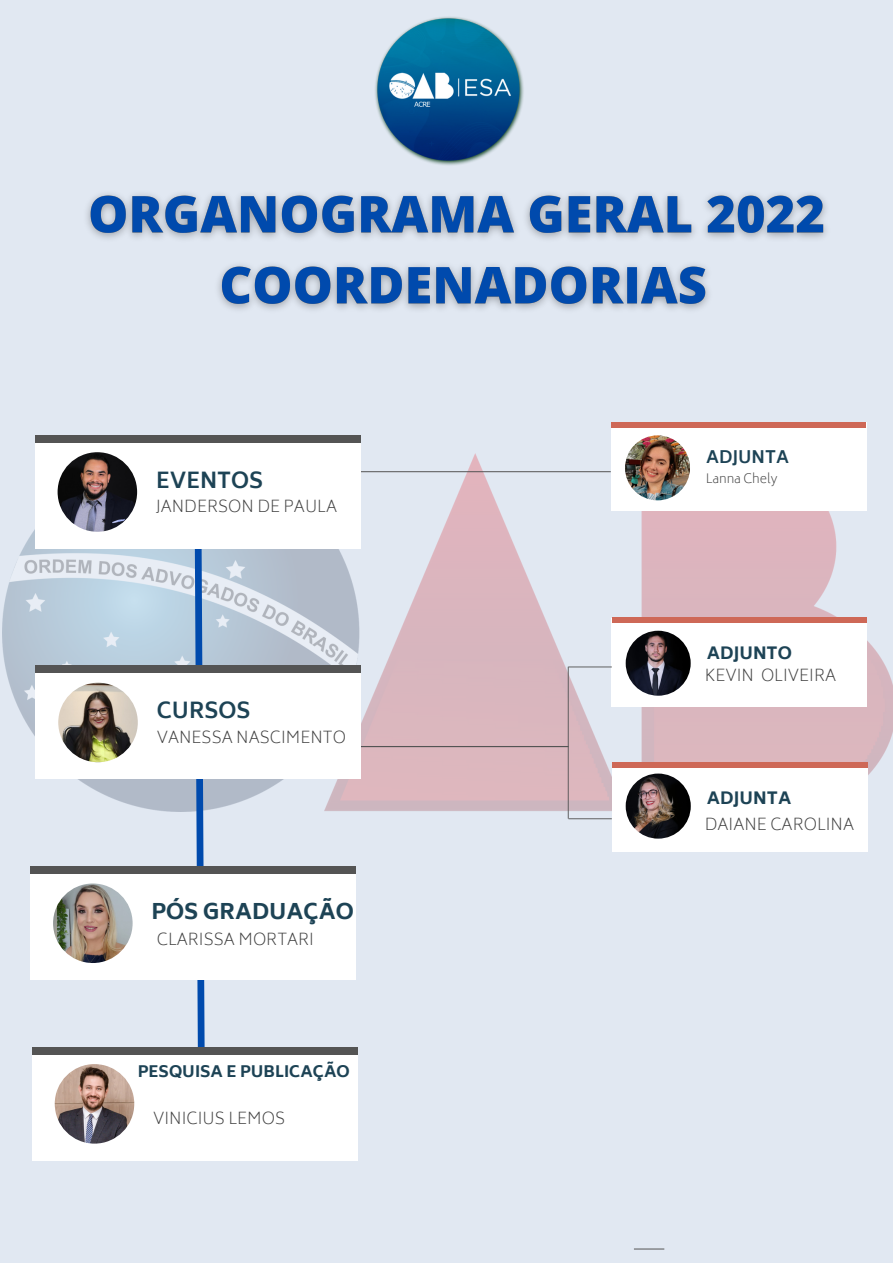
<style>
.page{position:relative;width:893px;height:1263px;background:#e1e8f2}
.page>*{position:absolute;margin:0;border:0;box-sizing:border-box;transform-origin:0 0}
.t1{font:700 21.38px "Biryani";color:#1d4355}
.t2{font:800 21.38px "Biryani";color:#1d4355}
.t3{font:800 16.8px "Biryani";color:#1d4355}
.t4{font:700 16.73px "Biryani";color:#1d4355}
.t5{font:800 16.73px "Biryani";color:#1d4355}
.t6{font:200 16.05px "Biryani";color:#404040}
.t7{font:800 15.67px "Biryani";color:#1d4355}
.t8{font:200 12.52px "Biryani";color:#404040}
</style>
<div class="page">
<img style="left:2px;top:453px;width:891px;height:358px">
<svg style="left:191px;top:549px;width:17px;height:498px"></svg>
<hr style="left:356px;top:471px;width:255px;height:1px;background:#545454">
<div style="left:35px;top:435px;width:325px;height:114px;background:#fff"></div>
<hr style="left:257px;top:746px;width:311px;height:1px;background:#545454">
<div style="left:35px;top:666px;width:326px;height:113px;background:#fff"></div>
<div style="left:30px;top:866px;width:326px;height:114px;background:#fff"></div>
<div style="left:35px;top:435px;width:325px;height:7px;background:#545454"></div>
<div style="left:36px;top:666px;width:325px;height:7px;background:#545454"></div>
<div style="left:30px;top:866px;width:326px;height:8px;background:#545454"></div>
<img style="left:58px;top:452px;width:79px;height:80px;border-radius:50%">
<img style="left:58px;top:683px;width:80px;height:79px;border-radius:50%">
<img style="left:53px;top:883px;width:80px;height:80px;border-radius:50%">
<div style="left:32px;top:1047px;width:326px;height:114px;background:#fff"></div>
<div style="left:32px;top:1047px;width:325px;height:7px;background:#545454"></div>
<img style="left:55px;top:1064px;width:79px;height:79px;border-radius:50%">
<img style="left:359px;top:0;width:179px;height:179px;border-radius:50%">
<div style="left:611px;top:422px;width:255px;height:89px;background:#fff"></div>
<div style="left:611px;top:422px;width:255px;height:5px;background:#ce6857"></div>
<img style="left:625px;top:435px;width:65px;height:65px;border-radius:50%">
<div style="left:611px;top:618px;width:256px;height:88px;background:#fff"></div>
<div style="left:612px;top:618px;width:255px;height:5px;background:#ce6857"></div>
<img style="left:625px;top:631px;width:65px;height:65px;border-radius:50%">
<div style="left:611px;top:762px;width:256px;height:89px;background:#fff"></div>
<div style="left:612px;top:762px;width:255px;height:6px;background:#ce6857"></div>
<img style="left:625px;top:773px;width:66px;height:66px;border-radius:50%">
<hr style="left:568px;top:667px;width:44px;height:1px;background:#545454">
<hr style="left:568px;top:818px;width:44px;height:1px;background:#545454">
<hr style="left:568px;top:667px;width:1px;height:152px;background:#545454">
<hr style="left:634px;top:1249px;width:30px;height:1px;background:#545454">
<img style="left:87px;top:167px;width:740px;height:143px">
<h1 class="t1" style="left:156px;top:468px;width:109px">EVENTOS</h1>
<p class="t6" style="left:156px;top:497px;width:183px">JANDERSON DE PAULA</p>
<h1 class="t1" style="left:157px;top:698px;width:95px">CURSOS</h1>
<p class="t6" style="left:157px;top:728px;width:191px">VANESSA NASCIMENTO</p>
<h1 class="t2" style="left:152px;top:899px;width:204px">PÓS GRADUAÇÃO</h1>
<p class="t6" style="left:157px;top:930px;width:159px">CLARISSA MORTARI</p>
<p class="t7" style="left:138px;top:1062px;width:213px">PESQUISA E PUBLICAÇÃO</p>
<p class="t6" style="left:153px;top:1109px;width:133px">VINICIUS LEMOS</p>
<p class="t4" style="left:706px;top:448px;width:84px">ADJUNTA</p>
<p class="t8" style="left:706px;top:471px;width:73px">Lanna Chely</p>
<p class="t5" style="left:706px;top:643px;width:87px">ADJUNTO</p>
<p class="t6" style="left:705px;top:666px;width:133px">KEVIN OLIVEIRA</p>
<p class="t3" style="left:707px;top:788px;width:86px">ADJUNTA</p>
<p class="t6" style="left:705px;top:815px;width:151px">DAIANE CAROLINA</p>
</div>
